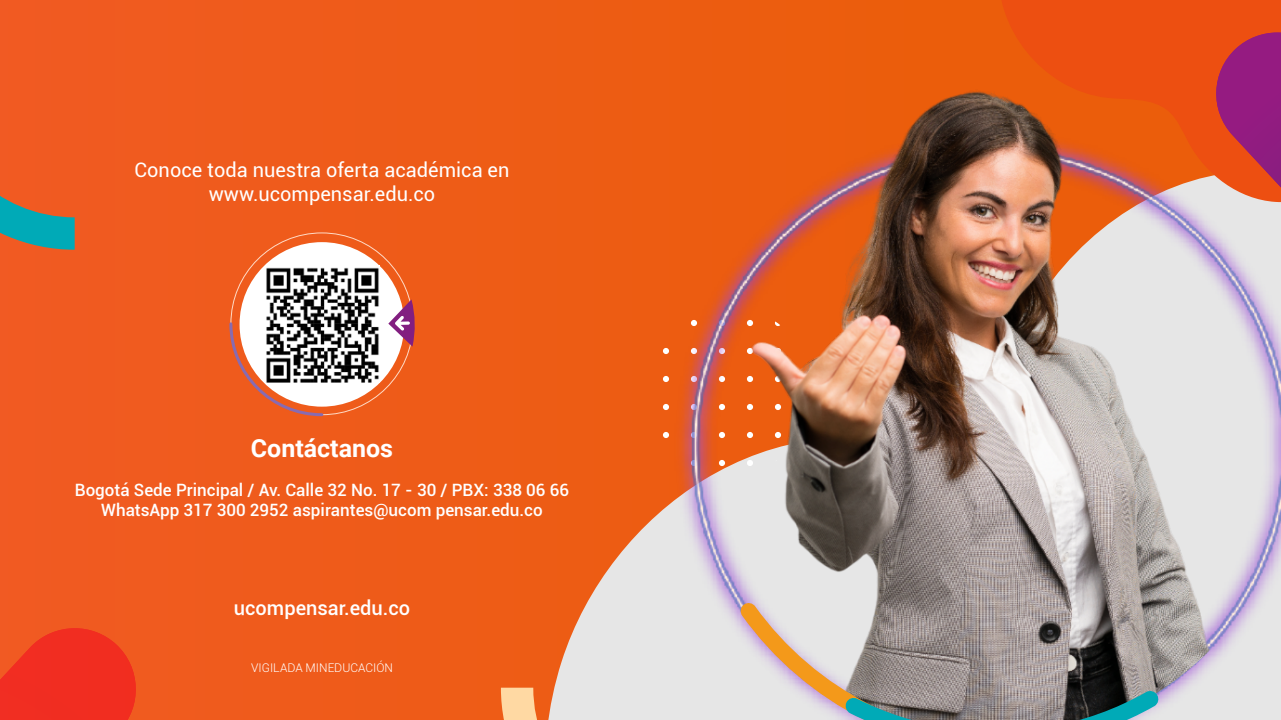
<style>
.page{position:relative;width:1281px;height:720px;background:#fff}
.page>*{position:absolute;margin:0;border:0;box-sizing:border-box;transform-origin:0 0}
.t1{font:700 25px "Roboto";color:#fff}
.t2{font:20px/24px "Roboto";color:#fff;text-align:center}
.t3{font:500 20px "Roboto";color:#fff}
.t4{font:500 17px/20.4px "Roboto";color:#fff;text-align:center}
.t5{font:300 12px "Roboto";color:#fff}
</style>
<div class="page">
<div style="left:0;top:0;width:1280px;height:720px;background:#ef5b1b"></div>
<svg style="left:0;top:628px;width:136px;height:92px"></svg>
<svg style="left:0;top:195px;width:75px;height:55px"></svg>
<svg style="left:501px;top:688px;width:36px;height:32px"></svg>
<div style="left:998px;top:0;width:282px;height:20px;background:#ed4f11"></div>
<img style="left:566px;top:20px;width:714px;height:700px">
<svg style="left:739px;top:602px;width:420px;height:118px;background:#a19c97"></svg>
<svg style="left:1209px;top:33px;width:71px;height:154px"></svg>
<svg style="left:229px;top:232px;width:186px;height:185px"></svg>
<img style="left:266px;top:265px;width:113px;height:117px">
<p class="t2" style="left:135px;top:157px;width:376px">Conoce toda nuestra oferta académica en www.ucompensar.edu.co</p>
<h1 class="t1" style="left:251px;top:430px;width:144px">Contáctanos</h1>
<p class="t4" style="left:75px;top:479px;width:495px">Bogotá Sede Principal / Av. Calle 32 No. 17 - 30 / PBX: 338 06 66<br>WhatsApp 317 300 2952 aspirantes@ucom pensar.edu.co</p>
<p class="t3" style="left:234px;top:594px;width:178px">ucompensar.edu.co</p>
<p class="t5" style="left:251px;top:660px;width:143px">VIGILADA MINEDUCACIÓN</p>
</div>
